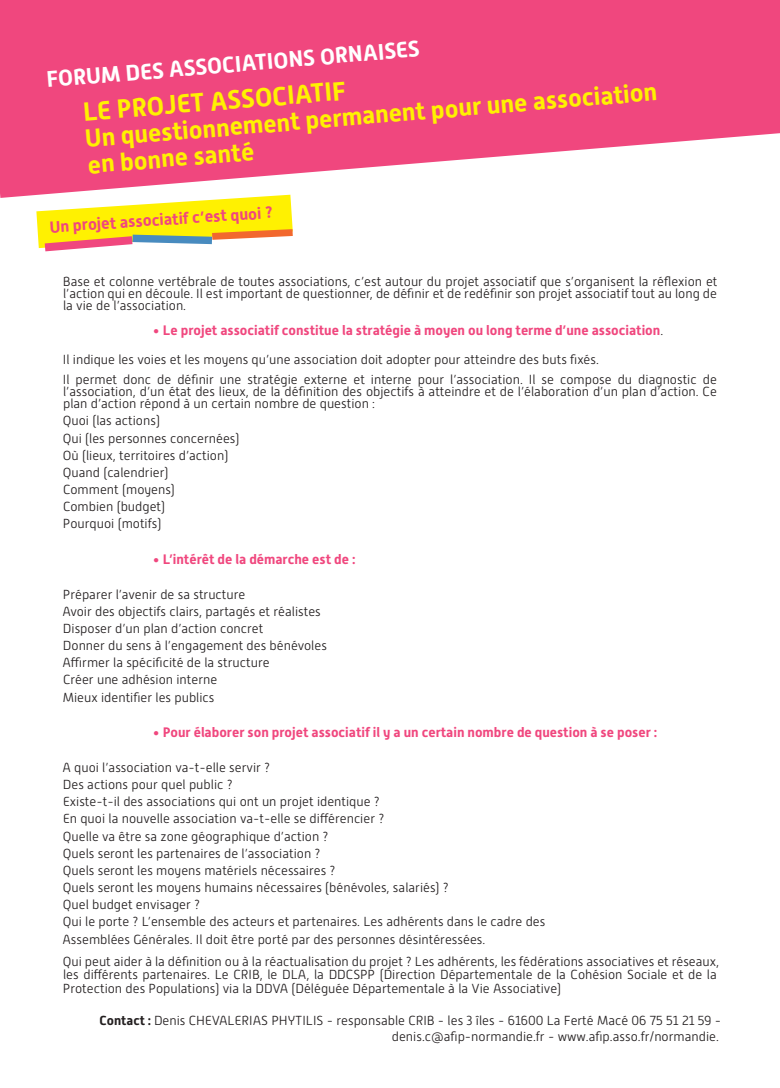
<style>
.page{position:relative;width:780px;height:1088px;background:#fff}
.page>*{position:absolute;margin:0;border:0;box-sizing:border-box;transform-origin:0 0}
.t1{font:700 26.25px "Alwyn New";color:#fff101}
.t2{font:700 25px/25.4px "Alwyn New";color:#fff101}
.t3{font:700 22.5px "Alwyn New";color:#fff}
.t4{font:700 16.25px "Alwyn New";color:#f0477e}
.t5{font:700 13.75px "Alwyn New";color:#f0477e}
.t6{font:300 13.12px/17.1px "Alwyn New";color:#231f20}
.s1{font-weight:300;font-size:13.12px;color:#231f20}
.s2{font-weight:700}
</style>
<div class="page">
<svg style="left:0;top:0;width:780px;height:198px;fill:#f0477e"></svg>
<svg style="left:36px;top:195px;width:257px;height:56px"></svg>
<h3 class="t3" style="left:45px;top:68px;width:374px;rotate:-5deg">forum des associations ornaises</h3>
<h1 class="t1" style="left:82px;top:98px;width:265px;rotate:-5deg">LE projet associatif</h1>
<h2 class="t2" style="left:84px;top:127px;width:575px;rotate:-5deg">Un questionnement permanent pour une association en bonne santé</h2>
<p class="t4" style="left:49px;top:218px;width:225px;rotate:-4deg">Un projet associatif c’est quoi ?</p>
<p class="t6" style="left:63px;top:276px;width:656px;line-height:11.9px;text-align:justify">Base et colonne vertébrale de toutes associations, c’est autour du projet associatif que s’organisent la réflexion et l’action qui en découle. Il est important de questionner, de définir et de redéfinir son projet associatif tout au long de la vie de l’association.</p>
<p class="t5" style="left:153px;top:322px;width:512px">• Le projet associatif constitue la stratégie à moyen ou long terme d’une association<span class="s1">.</span></p>
<p class="t6" style="left:63px;top:349px;width:655px;line-height:20.2px">Il indique les voies et les moyens qu’une association doit adopter pour atteindre des buts fixés.<br>Il permet donc de définir une stratégie externe et interne pour l’association. Il se compose du diagnostic de</p>
<p class="t6" style="left:63px;top:386px;width:655px;line-height:11.9px">l’association, d’un état des lieux, de la définition des objectifs à atteindre et de l’élaboration d’un plan d’action. Ce plan d’action répond à un certain nombre de question :</p>
<p class="t6" style="left:63px;top:412px;width:178px">Quoi (las actions)<br>Qui (les personnes concernées)<br>Où (lieux, territoires d’action)<br>Quand (calendrier)<br>Comment (moyens)<br>Combien (budget)<br>Pourquoi (motifs)</p>
<p class="t5" style="left:153px;top:551px;width:204px">• L’intérêt de la démarche est de :</p>
<p class="t6" style="left:62px;top:585px;width:266px">Préparer l’avenir de sa structure<br>Avoir des objectifs clairs, partagés et réalistes Disposer d’un plan d’action concret<br>Donner du sens à l’engagement des bénévoles Affirmer la spécificité de la structure<br>Créer une adhésion interne<br>Mieux identifier les publics</p>
<p class="t5" style="left:153px;top:725px;width:506px">• Pour élaborer son projet associatif il y a un certain nombre de question à se poser :</p>
<p class="t6" style="left:62px;top:759px;width:484px">A quoi l’association va-t-elle servir ?<br>Des actions pour quel public ?<br>Existe-t-il des associations qui ont un projet identique ?<br>En quoi la nouvelle association va-t-elle se différencier ?<br>Quelle va être sa zone géographique d’action ?<br>Quels seront les partenaires de l’association ?<br>Quels seront les moyens matériels nécessaires ?<br>Quels seront les moyens humains nécessaires (bénévoles, salariés) ?<br>Quel budget envisager ?<br>Qui le porte ? L’ensemble des acteurs et partenaires. Les adhérents dans le cadre des Assemblées Générales. Il doit être porté par des personnes désintéressées.</p>
<p class="t6" style="left:63px;top:954px;width:658px;line-height:13.8px">Qui peut aider à la définition ou à la réactualisation du projet ? Les adhérents, les fédérations associatives et réseaux, les différents partenaires. Le CRIB, le DLA, la DDCSPP (Direction Départementale de la Cohésion Sociale et de la<br>Protection des Populations) via la DDVA (Déléguée Départementale à la Vie Associative)</p>
<p class="t6" style="left:100px;top:1012px;width:623px;line-height:15.9px;text-align:right"><span class="s2">Contact :</span> Denis CHEVALERIAS PHYTILIS - responsable CRIB - les 3 îles - 61600 La Ferté Macé 06 75 51 21 59 - denis.c@afip-normandie.fr - www.afip.asso.fr/normandie.</p>
</div>
